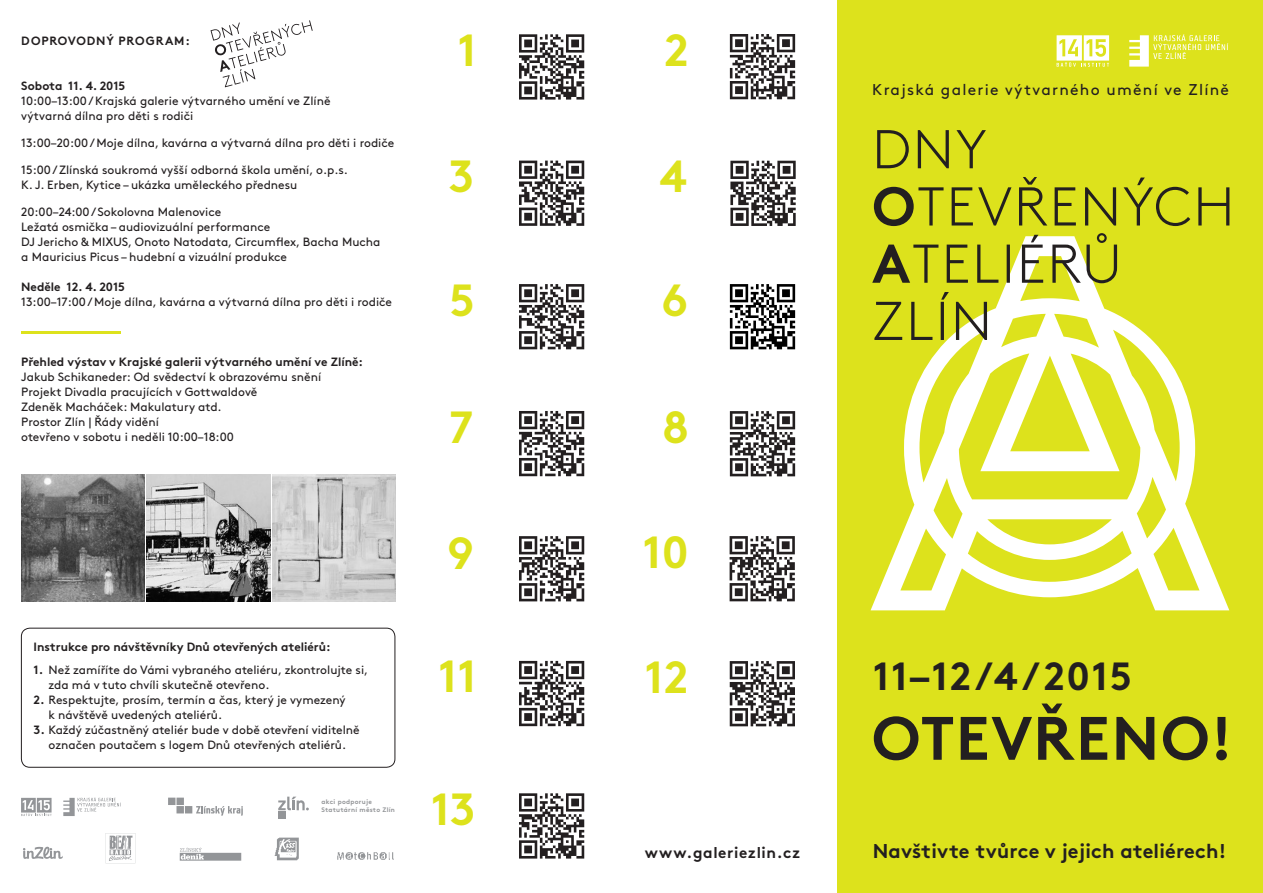
<style>
.page{position:relative;width:1263px;height:893px;background:#fff}
.page>*{position:absolute;margin:0;border:0;box-sizing:border-box;transform-origin:0 0}
.t1{font:700 61.2px "Brown Pro";letter-spacing:.025em;color:#231f20}
.t2{font:700 45px "Brown Pro";color:#dde21c}
.t3{font:700 39.3px "Brown Pro";letter-spacing:.04em;color:#231f20}
.t4{font:700 19.95px "Brown Pro";letter-spacing:.01em;color:#231f20}
.t5{font:15.6px "Brown Pro";letter-spacing:.08em;color:#231f20}
.t6{font:700 15.45px "Brown Pro";letter-spacing:.04em;color:#231f20}
.t7{font:12px/15px "Brown Pro";color:#231f20}
.t8{font:700 12px "Brown Pro";color:#231f20}
.t9{font:700 12px "Brown Pro";letter-spacing:.07em;color:#231f20}
.t10{font:700 6.6px/8.4px "Brown Pro";letter-spacing:.04em;color:#939598}
.s1{font-weight:700}
</style>
<div class="page">
<div style="left:838px;top:0;width:425px;height:893px;background:#dde21c"></div>
<svg style="left:870px;top:236px;width:359px;height:374px;fill:#dde21c"></svg>
<svg style="left:874px;top:292px;width:113px;height:48px;background:#bdc02d"></svg>
<svg style="left:872px;top:233px;width:245px;height:50px;background:#bdc03d"></svg>
<svg style="left:874px;top:177px;width:355px;height:49px;background:#b9bd1c"></svg>
<svg style="left:877px;top:130px;width:109px;height:38px;background:#b3b61c"></svg>
<svg style="left:21px;top:798px;width:31px;height:18px"></svg>
<svg style="left:63px;top:797px;width:58px;height:19px"></svg>
<div style="left:168px;top:798px;width:7px;height:7px;background:#939598"></div>
<div style="left:176px;top:798px;width:8px;height:7px;background:#939598"></div>
<div style="left:176px;top:806px;width:8px;height:7px;background:#939598"></div>
<div style="left:185px;top:806px;width:7px;height:7px;background:#939598"></div>
<svg style="left:196px;top:806px;width:47px;height:10px"></svg>
<svg style="left:23px;top:847px;width:40px;height:12px"></svg>
<svg style="left:105px;top:833px;width:30px;height:30px"></svg>
<svg style="left:180px;top:848px;width:61px;height:13px"></svg>
<img style="left:274px;top:837px;width:25px;height:24px">
<img style="left:337px;top:852px;width:57px;height:8px">
<svg style="left:278px;top:797px;width:31px;height:14px"></svg>
<div style="left:278px;top:811px;width:8px;height:8px;background:#939598"></div>
<div style="left:21px;top:628px;width:374px;height:139px;border:1px solid #231f20;border-radius:9px"></div>
<svg style="left:210px;top:20px;width:103px;height:67px"></svg>
<img style="left:21px;top:474px;width:124px;height:128px">
<img style="left:272px;top:474px;width:123px;height:128px">
<img style="left:147px;top:474px;width:123px;height:128px">
<hr style="left:21px;top:332px;width:100px;height:2px;background:#dde21c">
<svg style="left:519px;top:34px;width:65px;height:66px"></svg>
<svg style="left:729px;top:34px;width:67px;height:66px"></svg>
<svg style="left:730px;top:34px;width:65px;height:65px"></svg>
<svg style="left:519px;top:160px;width:66px;height:66px"></svg>
<svg style="left:519px;top:161px;width:65px;height:65px"></svg>
<svg style="left:730px;top:161px;width:66px;height:65px"></svg>
<svg style="left:519px;top:284px;width:66px;height:66px"></svg>
<svg style="left:519px;top:284px;width:65px;height:65px"></svg>
<svg style="left:729px;top:284px;width:67px;height:66px"></svg>
<svg style="left:730px;top:284px;width:65px;height:65px"></svg>
<svg style="left:519px;top:411px;width:66px;height:66px"></svg>
<svg style="left:519px;top:411px;width:65px;height:65px"></svg>
<svg style="left:729px;top:411px;width:67px;height:66px"></svg>
<svg style="left:730px;top:411px;width:65px;height:65px"></svg>
<svg style="left:519px;top:536px;width:66px;height:66px"></svg>
<svg style="left:519px;top:536px;width:65px;height:65px"></svg>
<svg style="left:729px;top:536px;width:66px;height:66px"></svg>
<svg style="left:730px;top:536px;width:65px;height:65px"></svg>
<svg style="left:519px;top:660px;width:66px;height:67px"></svg>
<svg style="left:519px;top:661px;width:65px;height:65px"></svg>
<svg style="left:729px;top:661px;width:66px;height:66px"></svg>
<svg style="left:730px;top:661px;width:65px;height:65px"></svg>
<svg style="left:519px;top:793px;width:65px;height:66px"></svg>
<svg style="left:1129px;top:34px;width:99px;height:33px;background:#e4e851"></svg>
<svg style="left:1056px;top:35px;width:53px;height:32px"></svg>
<p class="t9" style="left:21px;top:31px;width:170px">DOPROVODNÝ PROGRAM:</p>
<p class="t8" style="left:21px;top:76px;width:105px">Sobota 11. 4. 2015</p>
<p class="t7" style="left:21px;top:92px;width:311px">10:00–13:00 / Krajská galerie výtvarného umění ve Zlíně výtvarná dílna pro děti s rodiči</p>
<p class="t7" style="left:21px;top:134px;width:375px">13:00–20:00 / Moje dílna, kavárna a výtvarná dílna pro děti i rodiče</p>
<p class="t7" style="left:21px;top:161px;width:328px">15:00 / Zlínská soukromá vyšší odborná škola umění, o.p.s.<br>K. J. Erben, Kytice – ukázka uměleckého přednesu</p>
<p class="t7" style="left:21px;top:203px;width:361px">20:00–24:00 / Sokolovna Malenovice<br>Ležatá osmička – audiovizuální performance<br>DJ Jericho &amp; MIXUS, Onoto Natodata, Circumflex, Bacha Mucha a Mauricius Picus – hudební a vizuální produkce</p>
<p class="t8" style="left:21px;top:277px;width:105px">Neděle 12. 4. 2015</p>
<p class="t7" style="left:21px;top:293px;width:372px">13:00–17:00 / Moje dílna, kavárna a výtvarná dílna pro děti i rodiče</p>
<p class="t8" style="left:21px;top:352px;width:343px">Přehled výstav v Krajské galerii výtvarného umění ve Zlíně:</p>
<p class="t7" style="left:21px;top:368px;width:301px">Jakub Schikaneder: Od svědectví k obrazovému snění Projekt Divadla pracujících v Gottwaldově<br>Zdeněk Macháček: Makulatury atd.<br>Prostor Zlín | Řády vidění<br>otevřeno v sobotu i neděli 10:00–18:00</p>
<p class="t8" style="left:34px;top:637px;width:299px">Instrukce pro návštěvníky Dnů otevřených ateliérů:</p>
<p class="t7" style="left:49px;top:661px;width:321px;text-indent:-15px"><span class="s1">1.</span> Než zamíříte do Vámi vybraného ateliéru, zkontrolujte si, zda má v tuto chvíli skutečně otevřeno.</p>
<p class="t7" style="left:49px;top:691px;width:299px;text-indent:-15px"><span class="s1">2.</span> Respektujte, prosím, termín a čas, který je vymezený k návštěvě uvedených ateliérů.</p>
<p class="t7" style="left:34px;top:721px;width:328px;text-align:center"><span class="s1">3.</span> Každý zúčastněný ateliér bude v době otevření viditelně označen poutačem s logem Dnů otevřených ateliérů.</p>
<p class="t10" style="left:321px;top:797px;width:75px">akci podporuje<br>Statutární město Zlín</p>
<h2 class="t2" style="left:458px;top:14px;width:21px">1</h2>
<h2 class="t2" style="left:664px;top:14px;width:26px">2</h2>
<h2 class="t2" style="left:449px;top:140px;width:27px">3</h2>
<h2 class="t2" style="left:659px;top:140px;width:29px">4</h2>
<h2 class="t2" style="left:449px;top:263px;width:27px">5</h2>
<h2 class="t2" style="left:661px;top:264px;width:28px">6</h2>
<h2 class="t2" style="left:449px;top:390px;width:26px">7</h2>
<h2 class="t2" style="left:662px;top:391px;width:28px">8</h2>
<h2 class="t2" style="left:447px;top:516px;width:28px">9</h2>
<h2 class="t2" style="left:642px;top:515px;width:48px">10</h2>
<h2 class="t2" style="left:438px;top:640px;width:40px">11</h2>
<h2 class="t2" style="left:645px;top:641px;width:45px">12</h2>
<h2 class="t2" style="left:431px;top:773px;width:46px">13</h2>
<p class="t6" style="left:645px;top:840px;width:157px">www.galeriezlin.cz</p>
<h3 class="t5" style="left:872px;top:78px;width:358px">Krajská galerie výtvarného umění ve Zlíně</h3>
<h3 class="t3" style="left:873px;top:644px;width:261px">11–12/4/2015</h3>
<h1 class="t1" style="left:872px;top:689px;width:362px">OTEVŘENO!</h1>
<h3 class="t4" style="left:873px;top:835px;width:355px">Navštivte tvůrce v jejich ateliérech!</h3>
</div>
